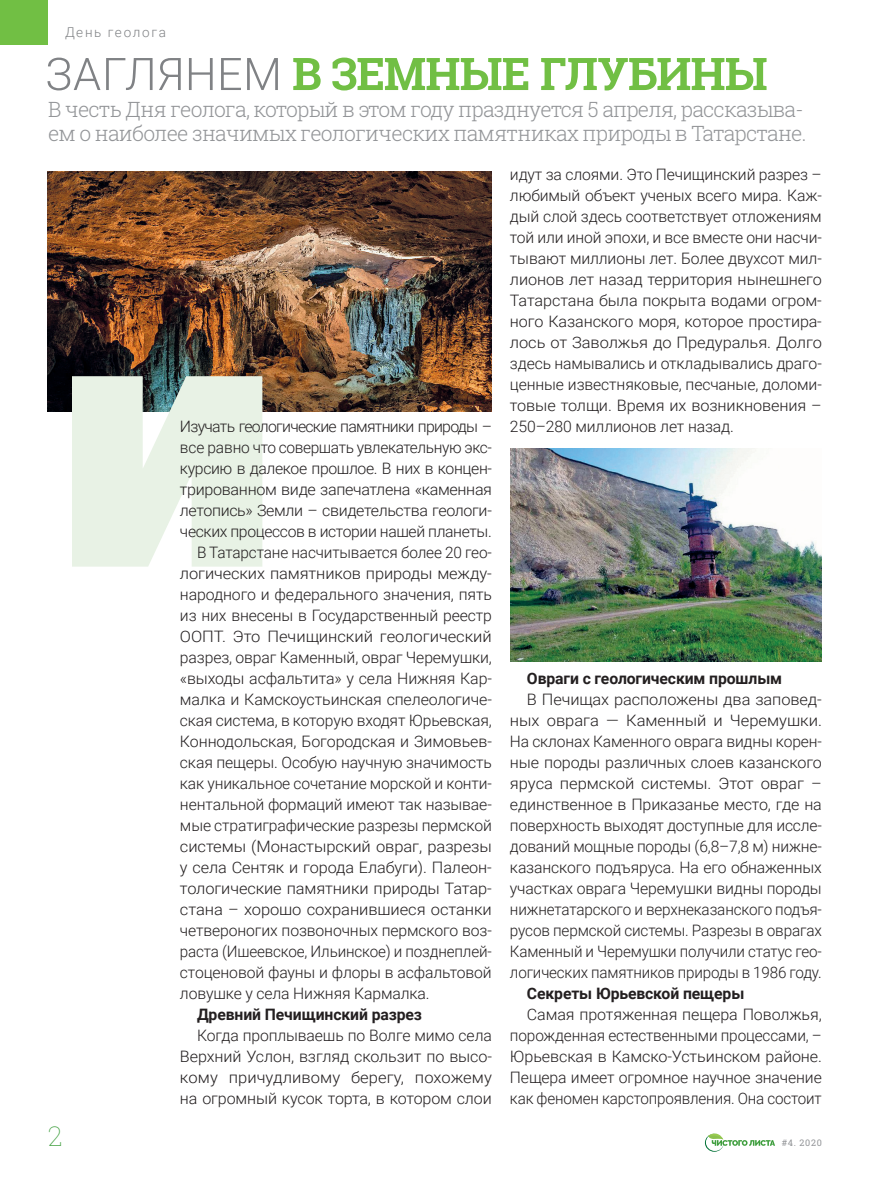
<style>
.page{position:relative;width:893px;height:1191px;background:#fff}
.page>*{position:absolute;margin:0;border:0;box-sizing:border-box;transform-origin:0 0}
.t1{font:100 27px "Roboto Slab";color:#3e9e3d}
.Лид__15{font:300 21px/24px "Roboto Slab";letter-spacing:-.035em;color:#939598}
.TXT_Base{font:300 15.75px/21px "Roboto";letter-spacing:-.01em;color:#231f20;text-align:justify}
.TXT_Base-2{font:300 15.75px/21px "Roboto";letter-spacing:-.01em;color:#231f20;text-align:justify;scale:1.04 1}
.TXT_Base-3{font:700 15.75px "Roboto";letter-spacing:-.005em;color:#231f20}
.t2{font:300 13.5px "Roboto";letter-spacing:.125em;color:#808285}
.t3{font:9px "Roboto Slab";color:#939598}
</style>
<div class="page">
<svg style="left:293px;top:58px;width:473px;height:32px"></svg>
<svg style="left:47px;top:58px;width:231px;height:32px"></svg>
<img style="left:48px;top:171px;width:444px;height:240px">
<svg style="left:72px;top:376px;width:190px;height:190px;background:#e3ede2"></svg>
<img style="left:510px;top:449px;width:312px;height:213px">
<div style="left:0;top:0;width:48px;height:45px;background:#71bf44"></div>
<svg style="left:705px;top:1133px;width:70px;height:18px"></svg>
<p class="t2" style="left:65px;top:23px;width:102px">День геолога</p>
<p class="Лид__15" style="left:48px;top:97px;width:760px">В честь Дня геолога, который в этом году празднуется 5 апреля, рассказыва&shy;ем о наиболее значимых геологических памятниках природы в Татарстане.</p>
<h1 class="t1" style="left:48px;top:1118px;width:16px">2</h1>
<p class="TXT_Base" style="left:180px;top:415px;width:314px">Изучать геологические памятники природы – все равно что совершать увлекательную экс&shy;курсию в далекое прошлое. В них в концен&shy;трированном виде запечатлена «каменная летопись» Земли – свидетельства геологи&shy;ческих процессов в истории нашей планеты.</p>
<p class="TXT_Base" style="left:180px;top:541px;width:313px;text-indent:17px">В Татарстане насчитывается более 20 гео&shy;логических памятников природы между&shy;народного и федерального значения, пять из них внесены в Государственный реестр ООПТ. Это Печищинский геологический разрез, овраг Каменный, овраг Черемушки, «выходы асфальтита» у села Нижняя Кар&shy;малка и Камскоустьинская спелеологиче&shy;ская система, в которую входят Юрьевская, Коннодольская, Богородская и Зимовьев&shy;ская пещеры. Особую научную значимость как уникальное сочетание морской и конти&shy;нентальной формаций имеют так называе&shy;мые стратиграфические разрезы пермской системы (Монастырский овраг, разрезы у села Сентяк и города Елабуги). Палеон&shy;тологические памятники природы Татар&shy;стана – хорошо сохранившиеся останки четвероногих позвоночных пермского воз&shy;раста (Ишеевское, Ильинское) и позднеплей&shy;стоценовой фауны и флоры в асфальтовой ловушке у села Нижняя Кармалка.</p>
<p class="TXT_Base-3" style="left:197px;top:1003px;width:226px">Древний Печищинский разрез</p>
<p class="TXT_Base" style="left:180px;top:1024px;width:313px;text-indent:17px">Когда проплываешь по Волге мимо села Верхний Услон, взгляд скользит по высо&shy;кому причудливому берегу, похожему на огромный кусок торта, в котором слои</p>
<p class="TXT_Base" style="left:510px;top:163px;width:314px">идут за слоями. Это Печищинский разрез – любимый объект ученых всего мира. Каж&shy;дый слой здесь соответствует отложениям той или иной эпохи, и все вместе они насчи&shy;тывают миллионы лет. Более двухсот мил&shy;лионов лет назад территория нынешнего Татарстана была покрыта водами огром&shy;ного Казанского моря, которое простира&shy;лось от Заволжья до Предуралья. Долго здесь намывались и откладывались драго&shy;ценные известняковые, песчаные, доломи&shy;товые толщи. Время их возникновения – 250–280 миллионов лет назад.</p>
<p class="TXT_Base-3" style="left:527px;top:667px;width:257px">Овраги с геологическим прошлым</p>
<p class="TXT_Base-2" style="left:510px;top:688px;width:301px;text-indent:17px">В Печищах расположены два заповед&shy;ных оврага — Каменный и Черемушки.<br>На склонах Каменного оврага видны корен&shy;ные породы различных слоев казанского яруса пермской системы. Этот овраг – единственное в Приказанье место, где на поверхность выходят доступные для иссле&shy;дований мощные породы (6,8–7,8 м) нижне&shy;казанского подъяруса. На его обнаженных участках оврага Черемушки видны породы нижнетатарского и верхнеказанского подъя&shy;русов пермской системы. Разрезы в оврагах Каменный и Черемушки получили статус гео&shy;логических памятников природы в 1986 году.</p>
<p class="TXT_Base-3" style="left:527px;top:982px;width:219px">Секреты Юрьевской пещеры</p>
<p class="TXT_Base" style="left:510px;top:1003px;width:314px;text-indent:17px">Самая протяженная пещера Поволжья, порожденная естественными процессами, – Юрьевская в Камско-Устьинском районе.<br>Пещера имеет огромное научное значение как феномен карстопроявления. Она состоит</p>
<p class="t3" style="left:782px;top:1137px;width:42px">#4. 2020</p>
</div>
